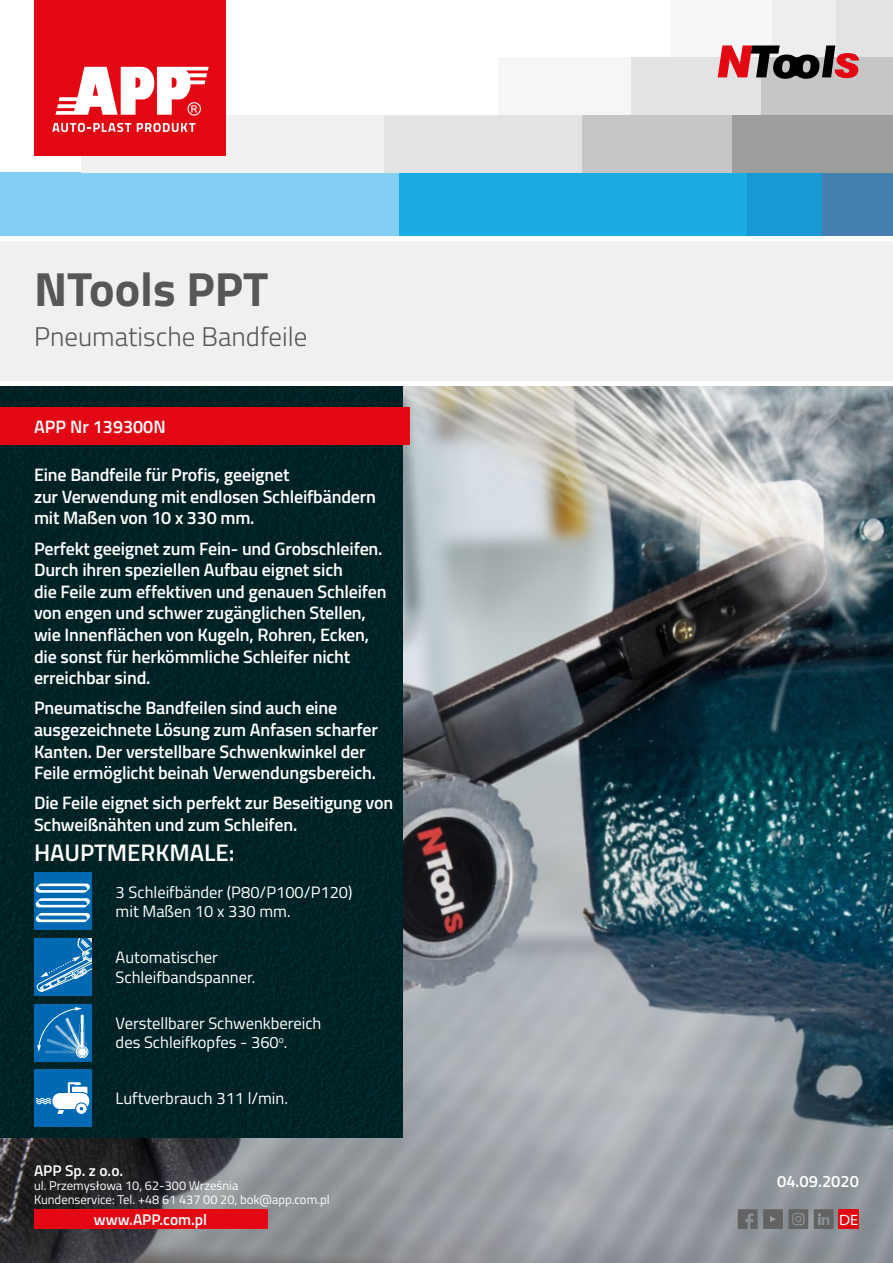
<style>
.page{position:relative;width:893px;height:1263px;background:#fff}
.page>*{position:absolute;margin:0;border:0;box-sizing:border-box;transform-origin:0 0}
.t1{font:700 48px "Titillium";color:#575756}
.t2{font:300 27px "Titillium";color:#575756}
.t3{font:600 24px "Titillium";color:#fff}
.t4{font:600 18px/21.6px "Titillium";letter-spacing:-.01em;color:#fff}
.t5{font:16.5px/19.5px "Titillium";color:#fff}
.t6{font:600 16.5px "Titillium";color:#fff}
.t7{font:600 15.45px "Titillium";color:#fff}
.t8{font:semi-expanded 15px "Myriad Pro";color:#fff}
.t9{font:12.75px/14.1px "Titillium";color:#fff}
</style>
<div class="page">
<div style="left:727px;top:172px;width:97px;height:64px;background:#1899d6"></div>
<div style="left:398px;top:172px;width:348px;height:64px;background:#1cace4"></div>
<div style="left:0;top:172px;width:399px;height:64px;background:#83cff4"></div>
<div style="left:830px;top:0;width:63px;height:57px;background:#e3e3e3"></div>
<div style="left:746px;top:0;width:90px;height:57px;background:#eee"></div>
<div style="left:670px;top:0;width:101px;height:57px;background:#f6f6f6"></div>
<div style="left:761px;top:57px;width:132px;height:58px;background:#c6c6c6"></div>
<div style="left:629px;top:57px;width:132px;height:58px;background:#e3e3e3"></div>
<div style="left:499px;top:57px;width:132px;height:58px;background:#f6f6f6"></div>
<div style="left:822px;top:172px;width:71px;height:64px;background:#447faf"></div>
<div style="left:732px;top:115px;width:161px;height:57px;background:#9d9d9c"></div>
<div style="left:383px;top:115px;width:205px;height:57px;background:#e3e3e3"></div>
<div style="left:81px;top:115px;width:302px;height:57px;background:#f0f0f0"></div>
<div style="left:583px;top:115px;width:149px;height:57px;background:#c6c6c6"></div>
<div style="left:35px;top:0;width:191px;height:156px;background:#e30613"></div>
<svg style="left:52px;top:123px;width:79px;height:9px"></svg>
<svg style="left:137px;top:123px;width:58px;height:9px"></svg>
<svg style="left:55px;top:67px;width:154px;height:49px"></svg>
<img style="left:0;top:386px;width:893px;height:877px">
<img style="left:0;top:386px;width:403px;height:751px">
<div style="left:0;top:236px;width:893px;height:146px;background:#f0f0f0"></div>
<hr style="left:0;top:236px;width:893px;height:4px;background:#fff">
<svg style="left:718px;top:45px;width:141px;height:34px"></svg>
<svg style="left:738px;top:1209px;width:19px;height:20px"></svg>
<svg style="left:763px;top:1209px;width:45px;height:20px"></svg>
<svg style="left:814px;top:1209px;width:19px;height:20px"></svg>
<div style="left:34px;top:1209px;width:233px;height:20px;background:#e30613"></div>
<div style="left:838px;top:1209px;width:21px;height:20px;background:#e30613"></div>
<div style="left:0;top:407px;width:409px;height:37px;background:#e30613"></div>
<div style="left:34px;top:938px;width:58px;height:58px;background:#0069b4"></div>
<svg style="left:37px;top:938px;width:55px;height:54px"></svg>
<div style="left:34px;top:1069px;width:58px;height:58px;background:#0069b4"></div>
<svg style="left:36px;top:1082px;width:53px;height:32px"></svg>
<div style="left:34px;top:1004px;width:58px;height:57px;background:#0069b4"></div>
<div style="left:76px;top:1046px;width:12px;height:12px;border:1px solid #fff;border-radius:50%"></div>
<svg style="left:37px;top:1007px;width:50px;height:49px"></svg>
<div style="left:34px;top:872px;width:58px;height:58px;background:#0069b4"></div>
<svg style="left:36px;top:883px;width:54px;height:24px"></svg>
<svg style="left:36px;top:913px;width:54px;height:9px"></svg>
<h1 class="t1" style="left:34px;top:252px;width:236px">NTools PPT</h1>
<h2 class="t2" style="left:34px;top:317px;width:275px">Pneumatische Bandfeile</h2>
<p class="t4" style="left:34px;top:415px;width:133px">APP Nr 139300N</p>
<p class="t4" style="left:34px;top:463px;width:343px">Eine Bandfeile für Profis, geeignet<br>zur Verwendung mit endlosen Schleifbändern mit Maßen von 10 x 330 mm.</p>
<p class="t4" style="left:34px;top:537px;width:354px">Perfekt geeignet zum Fein- und Grobschleifen.<br>Durch ihren speziellen Aufbau eignet sich<br>die Feile zum effektiven und genauen Schleifen von engen und schwer zugänglichen Stellen, wie Innenflächen von Kugeln, Rohren, Ecken, die sonst für herkömmliche Schleifer nicht erreichbar sind.</p>
<p class="t4" style="left:34px;top:696px;width:345px">Pneumatische Bandfeilen sind auch eine ausgezeichnete Lösung zum Anfasen scharfer Kanten. Der verstellbare Schwenkwinkel der Feile ermöglicht beinah Verwendungsbereich.</p>
<p class="t4" style="left:34px;top:791px;width:361px">Die Feile eignet sich perfekt zur Beseitigung von<br>Schweißnähten und zum Schleifen.</p>
<h3 class="t3" style="left:34px;top:834px;width:202px">HAUPTMERKMALE:</h3>
<p class="t5" style="left:116px;top:881px;width:238px">3 Schleifbänder (P80/P100/P120) mit Maßen 10 x 330 mm.</p>
<p class="t5" style="left:116px;top:947px;width:141px">Automatischer<br>Schleifbandspanner.</p>
<p class="t5" style="left:116px;top:1012px;width:207px">Verstellbarer Schwenkbereich des Schleifkopfes - 360<sup>o</sup>.</p>
<p class="t5" style="left:116px;top:1088px;width:174px">Luftverbrauch 311 l/min.</p>
<p class="t7" style="left:34px;top:1159px;width:91px">APP Sp. z o.o.</p>
<p class="t9" style="left:34px;top:1178px;width:297px">ul. Przemysłowa 10, 62-300 Września<br>Kundenservice: Tel. +48 61 437 00 20, bok@app.com.pl</p>
<p class="t7" style="left:94px;top:1208px;width:115px">www.APP.com.pl</p>
<p class="t8" style="left:839px;top:1210px;width:21px">DE</p>
<p class="t6" style="left:777px;top:1169px;width:83px">04.09.2020</p>
</div>
